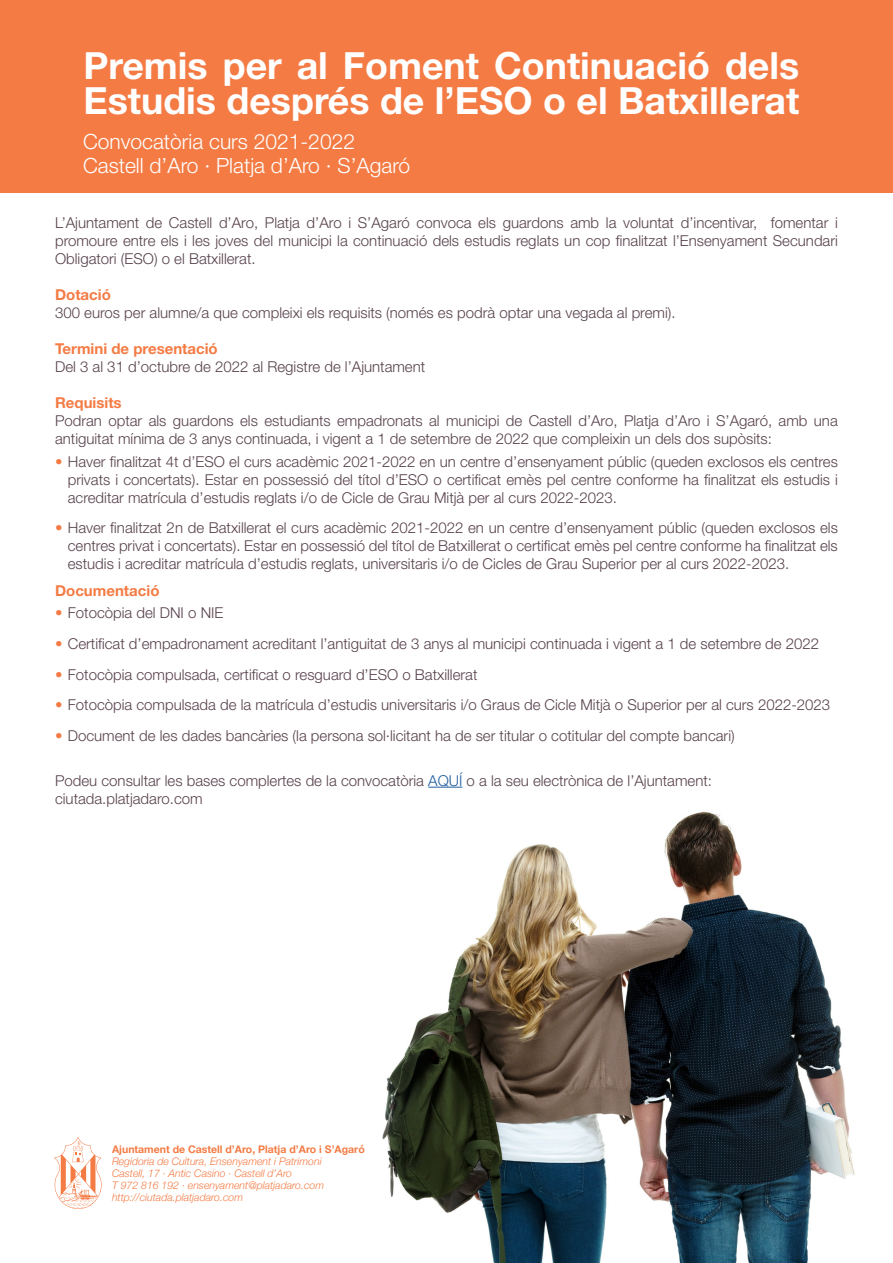
<style>
.page{position:relative;width:893px;height:1263px;background:#fff}
.page>*{position:absolute;margin:0;border:0;box-sizing:border-box;transform-origin:0 0}
.t1{font:700 37.5px/34.5px "Helvetica Neue LT Std";color:#fff}
.t2{font:300 21px/24px "Helvetica Neue LT Std";color:#fff}
.t3{font:300 15px/18px "Helvetica Neue LT Std";color:#57414c;text-align:justify}
.t4{font:700 15px "Helvetica Neue LT Std";color:#f47b44}
.t5{font:italic 300 10.5px/12px "Helvetica Neue";color:#f47b44}
.t6{font:700 10.5px "Helvetica Neue";color:#f47b44}
.s1{color:#f47b44}
.s2{color:#215e9e}
</style>
<div class="page">
<img style="left:382px;top:786px;width:473px;height:477px">
<div style="left:0;top:0;width:893px;height:192px;background:#f47b44"></div>
<hr style="left:428px;top:787px;width:34px;height:1px;background:#215e9e">
<svg style="left:54px;top:1137px;width:48px;height:72px"></svg>
<h1 class="t1" style="left:83px;top:48px;width:717px">Premis per al Foment Continuació dels<br>Estudis després de l’ESO o el Batxillerat</h1>
<h2 class="t2" style="left:83px;top:129px;width:329px">Convocatòria curs 2021-2022<br>Castell d’Aro · Platja d’Aro · S’Agaró</h2>
<p class="t3" style="left:55px;top:214px;width:784px">L’Ajuntament de Castell d’Aro, Platja d’Aro i S’Agaró convoca els guardons amb la voluntat d’incentivar, fomentar i promoure entre els i les joves del municipi la continuació dels estudis reglats un cop finalitzat l’Ensenyament Secundari Obligatori (ESO) o el Batxillerat.</p>
<p class="t4" style="left:55px;top:286px;width:57px">Dotació</p>
<p class="t3" style="left:55px;top:304px;width:622px">300 euros per alumne/a que compleixi els requisits (només es podrà optar una vegada al premi).</p>
<p class="t4" style="left:55px;top:340px;width:164px">Termini de presentació</p>
<p class="t3" style="left:55px;top:358px;width:372px">Del 3 al 31 d’octubre de 2022 al Registre de l’Ajuntament</p>
<p class="t4" style="left:55px;top:394px;width:68px">Requisits</p>
<p class="t3" style="left:55px;top:412px;width:784px">Podran optar als guardons els estudiants empadronats al municipi de Castell d’Aro, Platja d’Aro i S’Agaró, amb una antiguitat mínima de 3 anys continuada, i vigent a 1 de setembre de 2022 que compleixin un dels dos supòsits:</p>
<p class="t3" style="left:68px;top:452px;width:772px;text-indent:-13px"><span class="s1">•</span> Haver finalitzat 4t d’ESO el curs acadèmic 2021-2022 en un centre d’ensenyament públic (queden exclosos els centres privats i concertats). Estar en possessió del títol d’ESO o certificat emès pel centre conforme ha finalitzat els estudis i acreditar matrícula d’estudis reglats i/o de Cicle de Grau Mitjà per al curs 2022-2023.</p>
<p class="t3" style="left:68px;top:519px;width:772px;text-indent:-13px"><span class="s1">•</span> Haver finalitzat 2n de Batxillerat el curs acadèmic 2021-2022 en un centre d’ensenyament públic (queden exclosos els centres privat i concertats). Estar en possessió del títol de Batxillerat o certificat emès pel centre conforme ha finalitzat els estudis i acreditar matrícula d’estudis reglats, universitaris i/o de Cicles de Grau Superior per al curs 2022-2023.</p>
<p class="t4" style="left:55px;top:581px;width:106px">Documentació</p>
<p class="t3" style="left:55px;top:603px;width:170px"><span class="s1">•</span> Fotocòpia del DNI o NIE</p>
<p class="t3" style="left:55px;top:634px;width:766px"><span class="s1">•</span> Certificat d’empadronament acreditant l’antiguitat de 3 anys al municipi continuada i vigent a 1 de setembre de 2022</p>
<p class="t3" style="left:55px;top:665px;width:424px"><span class="s1">•</span> Fotocòpia compulsada, certificat o resguard d’ESO o Batxillerat</p>
<p class="t3" style="left:55px;top:696px;width:777px"><span class="s1">•</span> Fotocòpia compulsada de la matrícula d’estudis universitaris i/o Graus de Cicle Mitjà o Superior per al curs 2022-2023</p>
<p class="t3" style="left:55px;top:726px;width:681px"><span class="s1">•</span> Document de les dades bancàries (la persona sol·licitant ha de ser titular o cotitular del compte bancari)</p>
<p class="t3" style="left:55px;top:771px;width:658px">Podeu consultar les bases complertes de la convocatòria <span class="s2">AQUÍ</span> o a la seu electrònica de l’Ajuntament: ciutada.platjadaro.com</p>
<p class="t6" style="left:112px;top:1141px;width:254px">Ajuntament de Castell d’Aro, Platja d’Aro i S’Agaró</p>
<p class="t5" style="left:112px;top:1154px;width:214px">Regidoria de Cultura, Ensenyament i Patrimoni Castell, 17 · Antic Casino · Castell d’Aro<br>T 972 816 192 · ensenyament@platjadaro.com http://ciutada.platjadaro.com</p>
</div>
